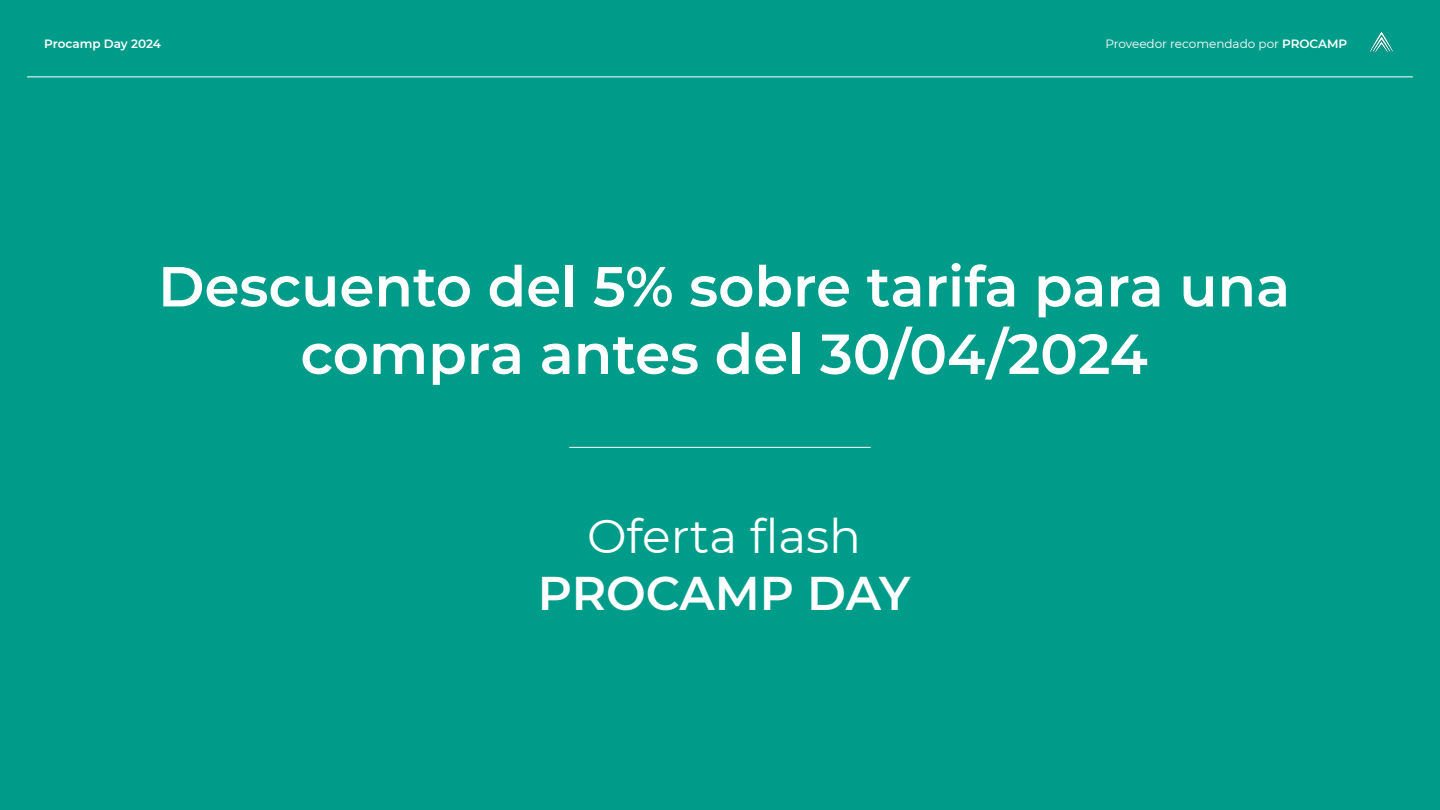
<style>
.page{position:relative;width:1440px;height:810px;background:#009c8a}
.page>*{position:absolute;margin:0;border:0;box-sizing:border-box;transform-origin:0 0}
.t1{font:600 56.25px/67.5px "Montserrat";color:#fff;text-align:center}
.t2{font:47.17px "Montserrat";color:#fff}
.t3{font:600 47.17px "Montserrat";letter-spacing:-.005em;color:#fff}
.t4{font:12px "Montserrat";color:#fff}
.t5{font:600 12px "Montserrat";letter-spacing:-.005em;color:#fff}
.s1{font-weight:600}
</style>
<div class="page">
<hr style="left:27px;top:76px;width:1386px;height:1px;background:#fff">
<hr style="left:570px;top:447px;width:300px;height:1px;background:#fff">
<img style="left:1369px;top:31px;width:25px;height:21px">
<p class="t5" style="left:44px;top:35px;width:118px">Procamp Day 2024</p>
<p class="t4" style="left:1106px;top:35px;width:243px">Proveedor recomendado por <span class="s1">PROCAMP</span></p>
<p class="t1" style="left:158px;top:250px;width:1134px">Descuento del 5% sobre tarifa para una compra antes del 30/04/2024</p>
<p class="t2" style="left:587px;top:504px;width:276px">Oferta flash</p>
<p class="t3" style="left:538px;top:559px;width:374px">PROCAMP DAY</p>
</div>
